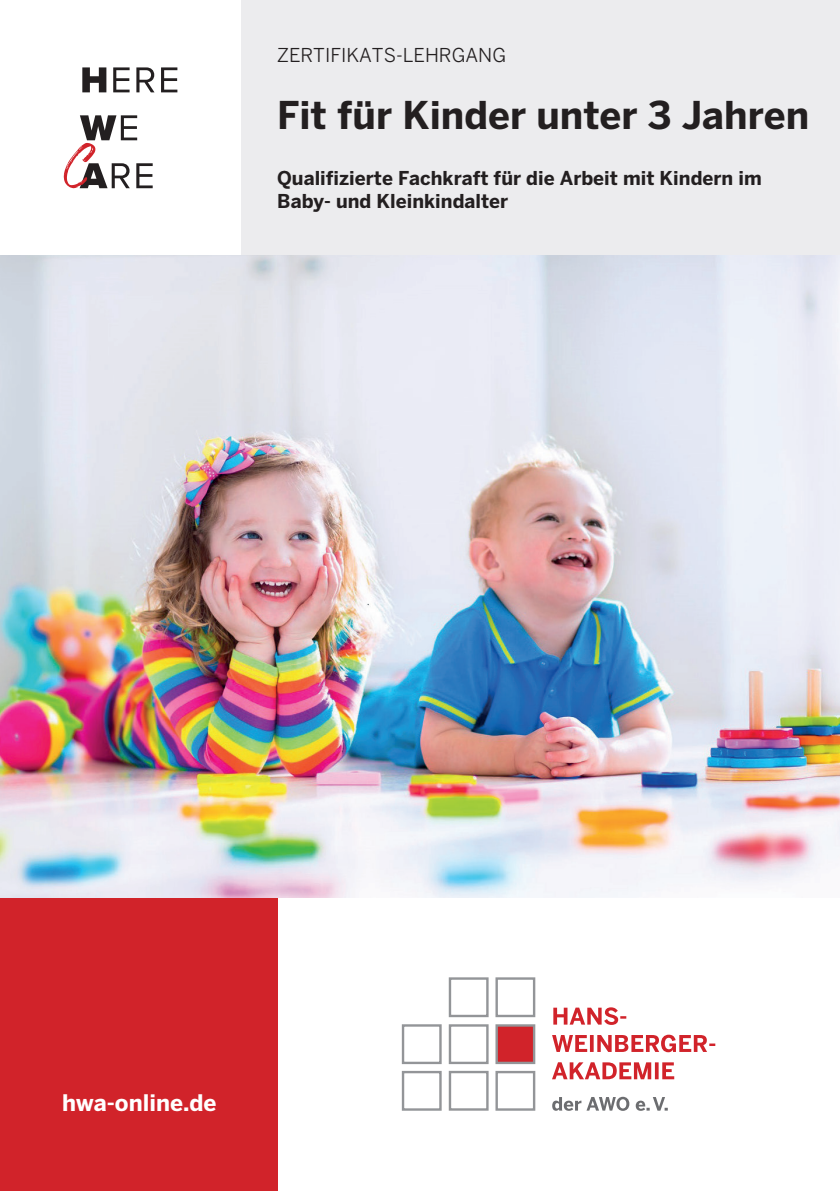
<style>
.page{position:relative;width:840px;height:1191px;background:#fff}
.page>*{position:absolute;margin:0;border:0;box-sizing:border-box;transform-origin:0 0}
.t1{font:700 38px "Benton Sans";color:#231f20}
.t2{font:700 22.6px "Benton Sans";color:#fff}
.t3{font:700 19px/22.8px "Benton Sans";color:#231f20}
.t4{font:19px "Benton Sans";color:#231f20}
</style>
<div class="page">
<div style="left:0;top:897px;width:277px;height:294px;background:#d1232a"></div>
<div style="left:241px;top:0;width:598px;height:256px;background:#ececee"></div>
<svg style="left:82px;top:67px;width:95px;height:25px"></svg>
<svg style="left:63px;top:115px;width:90px;height:73px"></svg>
<svg style="left:401px;top:977px;width:135px;height:134px"></svg>
<svg style="left:552px;top:1096px;width:115px;height:14px"></svg>
<svg style="left:552px;top:1062px;width:121px;height:17px"></svg>
<svg style="left:552px;top:1034px;width:163px;height:18px"></svg>
<svg style="left:553px;top:1007px;width:73px;height:18px"></svg>
<img style="left:0;top:256px;width:839px;height:641px">
<p class="t4" style="left:277px;top:44px;width:230px">ZERTIFIKATS-LEHRGANG</p>
<h1 class="t1" style="left:277px;top:92px;width:533px">Fit für Kinder unter 3 Jahren</h1>
<p class="t3" style="left:277px;top:166px;width:486px">Qualifizierte Fachkraft für die Arbeit mit Kindern im<br>Baby- und Kleinkindalter</p>
<p class="t2" style="left:62px;top:1089px;width:156px">hwa-online.de</p>
</div>
